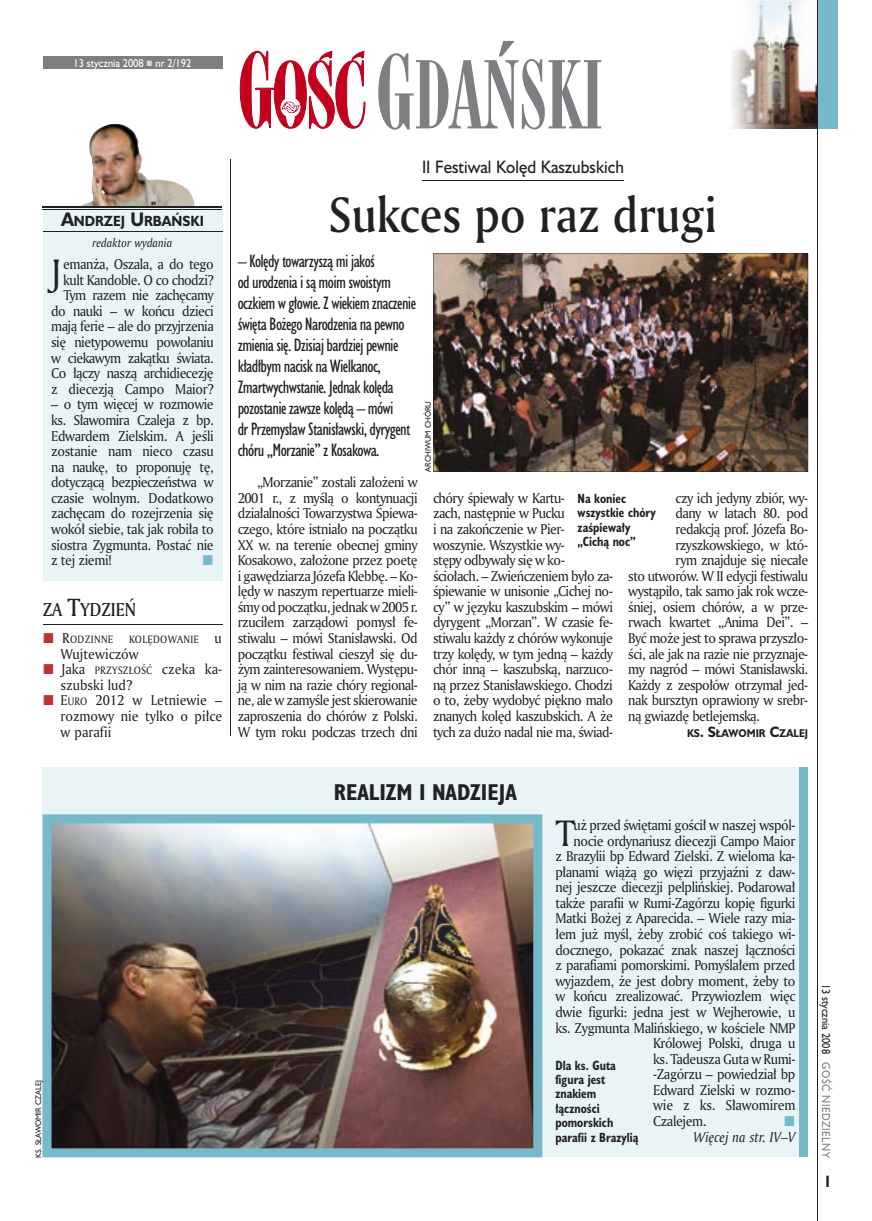
<style>
.page{position:relative;width:872px;height:1221px;background:#fff}
.page>*{position:absolute;margin:0;border:0;box-sizing:border-box;transform-origin:0 0}
.t1{font:90px "Modern 735 PL";color:#7f7e83;scale:.9 1}
.t2{font:48px "Amerigo Md PL";color:#212125;scale:.9 1}
.t3{font:35.55px "Amerigo PL";color:#212125;scale:.94 1}
.t4{font:700 21px "Humanst 521 Cn PL";color:#212125}
.t5{font:18px "Amerigo Md PL";color:#212125;scale:.9 1}
.t6{font:16.5px/21px "Humanst 521 Cn PL";letter-spacing:-.04em;color:#212125}
.t7{font:16.5px "Humanst 521 PL";color:#212125;scale:.94 1}
.t8{font:700 15px "Humanst 521 Cn PL";color:#212125;scale:.94 1}
.t9{font:13.8px/15.6px "Amerigo PL";letter-spacing:-.04em;color:#212125;text-align:justify;scale:.94 1}
.t10{font:13.8px/15.6px "Amerigo PL";color:#212125;scale:.94 1}
.t11{font:13.8px "Amerigo PL";letter-spacing:-.015em;color:#212125;scale:.94 1}
.t12{font:italic 13.8px "Amerigo PL";color:#212125;scale:.94 1}
.t13{font:700 13.5px "Humanst 521 PL";color:#212125;scale:.9 1}
.t14{font:700 12.3px/14.4px "Humanst 521 Cn PL";color:#212125;scale:.94 1}
.t15{font:italic 11.7px "Amerigo PL";color:#212125;scale:.94 1}
.t16{font:10.5px "Humanst 521 PL";color:#fff;scale:.9 1}
.t17{font:10.5px "Humanst 521 PL";letter-spacing:.05em;color:#7f7e83;scale:.9 1}
.t18{font:10.5px "Humanst 521 PL";color:#212125;scale:.9 1}
.t19{font:10.35px "Amerigo PL";letter-spacing:.035em;color:#212125;scale:.94 1}
.t20{font:700 10.35px "Humanst 521 PL";color:#212125;scale:.9 1}
.t21{font:7.5px "Humanst 521 PL";color:#212125;scale:.94 1}
.s1{font-size:18px}
.s2{font-size:24px}
.s3{font-size:13.8px}
.s4{font-size:10.35px}
.s5{font-size:97.5px}
</style>
<div class="page">
<img style="left:732px;top:0;width:85px;height:129px">
<svg style="left:240px;top:51px;width:125px;height:78px"></svg>
<div style="left:817px;top:0;width:20px;height:129px;background:#76baca"></div>
<div style="left:43px;top:56px;width:179px;height:13px;background:#7f7e83"></div>
<hr style="left:817px;top:0;width:1px;height:1220px;background:#212125">
<hr style="left:230px;top:160px;width:1px;height:576px;background:#212125">
<div style="left:43px;top:767px;width:765px;height:389px;background:#e9f4f6"></div>
<div style="left:799px;top:767px;width:9px;height:389px;background:#76baca"></div>
<img style="left:433px;top:253px;width:375px;height:218px">
<hr style="left:422px;top:180px;width:202px;height:1px;background:#212125">
<hr style="left:43px;top:624px;width:179px;height:1px;background:#212125">
<img style="left:43px;top:814px;width:499px;height:343px">
<div style="left:43px;top:207px;width:179px;height:373px;background:#e9f4f6"></div>
<img style="left:81px;top:124px;width:75px;height:82px">
<img style="left:156px;top:179px;width:39px;height:27px">
<hr style="left:43px;top:206px;width:179px;height:2px;background:#212125">
<hr style="left:43px;top:209px;width:179px;height:1px;background:#212125">
<hr style="left:43px;top:231px;width:179px;height:1px;background:#212125">
<p class="t16" style="left:74px;top:55px;width:132px">13 stycznia 2008 nr 2/192</p>
<p class="t13" style="left:61px;top:211px;width:160px"><span class="s1">A</span>NDRZEJ <span class="s1">U</span>RBAŃSKI</p>
<p class="t15" style="left:93px;top:235px;width:86px">redaktor wydania</p>
<p class="t9" style="left:51px;top:256px;width:175px;text-align:right">emanża, Oszala, a do tego kult Kandoble. O co chodzi?<br>Tym razem nie zachęcamy do nauki – w końcu dzieci mają ferie – ale do przyjrzenia się nietypowemu powołaniu w ciekawym zakątku świata.<br>Co łączy naszą archidiecezję z diecezją Campo Maior?</p>
<p class="t9" style="left:51px;top:396px;width:174px">– o tym więcej w rozmowie ks. Sławomira Czaleja z bp.<br>Edwardem Zielskim. A jeśli zostanie nam nieco czasu na naukę, to proponuję tę, dotyczącą bezpieczeństwa w czasie wolnym. Dodatkowo zachęcam do rozejrzenia się wokół siebie, tak jak robiła to siostra Zygmunta. Postać nie z tej ziemi!</p>
<h3 class="t3" style="left:51px;top:248px;width:12px">J</h3>
<h3 class="t5" style="left:43px;top:597px;width:105px">ZA <span class="s2">T</span>YDZIEŃ</h3>
<p class="t19" style="left:62px;top:632px;width:56px"><span class="s3">R</span>ODZINNE</p>
<p class="t19" style="left:129px;top:632px;width:100px">KOLĘDOWANIE <span class="s3">u</span></p>
<p class="t10" style="left:61px;top:645px;width:173px">Wujtewiczów<br>Jaka <span class="s4">PRZYSZŁOŚĆ</span> czeka ka&shy;szubski lud?<br>E<span class="s4">URO</span> 2012 w Letniewie – rozmowy nie tylko o piłce w parafii</p>
<h1 class="t1" style="left:376px;top:40px;width:254px"><span class="s5">G</span>DAŃSKI</h1>
<p class="t7" style="left:422px;top:156px;width:216px">II Festiwal Kolęd Kaszubskich</p>
<h2 class="t2" style="left:329px;top:183px;width:432px">Sukces po raz drugi</h2>
<p class="t6" style="left:238px;top:250px;width:180px">– Kolędy towarzyszą mi jakoś<br>od urodzenia i są moim swoistym oczkiem w głowie. Z wiekiem znaczenie święta Bożego Narodzenia na pewno zmienia się. Dzisiaj bardziej pewnie kładłbym nacisk na Wielkanoc, Zmartwychwstanie. Jednak kolęda pozostanie zawsze kolędą – mówi<br>dr Przemysław Stanisławski, dyrygent chóru „Morzanie” z Kosakowa.</p>
<p class="t9" style="left:238px;top:474px;width:193px;text-indent:20px">„Morzanie” zostali założeni w 2001 r., z myślą o kontynuacji działalności Towarzystwa Śpiewa&shy;czego, które istniało na początku XX w. na terenie obecnej gminy Kosakowo, założone przez poetę i gawędziarza Józefa Klebbę. – Ko&shy;lędy w naszym repertuarze mieli&shy;śmy od początku, jednak w 2005 r. rzuciłem zarządowi pomysł fe&shy;stiwalu – mówi Stanisławski. Od początku festiwal cieszył się du&shy;żym zainteresowaniem. Występu&shy;ją w nim na razie chóry regional&shy;ne, ale w zamyśle jest skierowanie zaproszenia do chórów z Polski.<br>W tym roku podczas trzech dni</p>
<p class="t21" style="left:423px;top:471px;width:77px;rotate:-90deg">ARCHIWUM CHÓRU</p>
<p class="t9" style="left:433px;top:489px;width:193px;text-align:left">chóry śpiewały w Kartu-<br>zach, następnie w Pucku<br>i na zakończenie w Pier&shy;woszynie. Wszystkie wy-<br>stępy odbywały się w ko&shy;ściołach. – Zwieńczeniem było za&shy;śpiewanie w unisonie „Cichej no&shy;cy” w języku kaszubskim – mówi dyrygent „Morzan”. W czasie fe&shy;stiwalu każdy z chórów wykonuje trzy kolędy, w tym jedną – każdy chór inną – kaszubską, narzuco&shy;ną przez Stanisławskiego. Chodzi o to, żeby wydobyć piękno mało znanych kolęd kaszubskich. A że tych za dużo nadal nie ma, świad-</p>
<p class="t9" style="left:675px;top:489px;width:143px">czy ich jedyny zbiór, wy-</p>
<p class="t14" style="left:577px;top:491px;width:85px">Na koniec wszystkie chóry zaśpiewały „Cichą noc”</p>
<p class="t9" style="left:675px;top:505px;width:143px">dany w latach 80. pod</p>
<p class="t9" style="left:675px;top:521px;width:143px">redakcją prof. Józefa Bo-</p>
<p class="t9" style="left:675px;top:536px;width:143px">rzyszkowskiego, w któ-</p>
<p class="t9" style="left:675px;top:552px;width:143px">rym znajduje się niecałe</p>
<p class="t9" style="left:628px;top:567px;width:193px">sto utworów. W II edycji festiwalu</p>
<p class="t9" style="left:628px;top:583px;width:193px">wystąpiło, tak samo jak rok wcze-</p>
<p class="t9" style="left:628px;top:598px;width:193px">śniej, osiem chórów, a w prze-</p>
<p class="t9" style="left:628px;top:614px;width:193px">rwach kwartet „Anima Dei”. –</p>
<p class="t9" style="left:628px;top:630px;width:193px">Być może jest to sprawa przyszło-</p>
<p class="t9" style="left:628px;top:645px;width:193px">ści, ale jak na razie nie przyznaje-</p>
<p class="t9" style="left:628px;top:661px;width:193px">my nagród – mówi Stanisławski.</p>
<p class="t9" style="left:628px;top:676px;width:193px">Każdy z zespołów otrzymał jed-</p>
<p class="t9" style="left:628px;top:692px;width:193px">nak bursztyn oprawiony w srebr-</p>
<p class="t9" style="left:628px;top:707px;width:141px">ną gwiazdę betlejemską.</p>
<p class="t20" style="left:687px;top:725px;width:136px">KS<span class="s3">. S</span>ŁAWOMIR <span class="s3">C</span>ZALEJ</p>
<p class="t21" style="left:33px;top:1157px;width:84px;rotate:-90deg">KS. SŁAWOMIR CZALEJ</p>
<h3 class="t4" style="left:334px;top:778px;width:184px">REALIZM I NADZIEJA</h3>
<h3 class="t3" style="left:555px;top:809px;width:22px">T</h3>
<p class="t9" style="left:573px;top:816px;width:237px">uż przed świętami gościł w naszej wspól-</p>
<p class="t9" style="left:573px;top:832px;width:237px">nocie ordynariusz diecezji Campo Maior</p>
<p class="t9" style="left:555px;top:848px;width:257px">z Brazylii bp Edward Zielski. Z wieloma ka-</p>
<p class="t9" style="left:555px;top:863px;width:257px">płanami wiążą go więzi przyjaźni z daw-</p>
<p class="t9" style="left:555px;top:879px;width:257px">nej jeszcze diecezji pelplińskiej. Podarował</p>
<p class="t9" style="left:555px;top:894px;width:257px">także parafii w Rumi-Zagórzu kopię figurki</p>
<p class="t9" style="left:555px;top:910px;width:257px">Matki Bożej z Aparecida. – Wiele razy mia-</p>
<p class="t9" style="left:555px;top:925px;width:257px">łem już myśl, żeby zrobić coś takiego wi-</p>
<p class="t9" style="left:555px;top:941px;width:257px">docznego, pokazać znak naszej łączności</p>
<p class="t9" style="left:555px;top:957px;width:257px">z parafiami pomorskimi. Pomyślałem przed</p>
<p class="t9" style="left:555px;top:972px;width:257px">wyjazdem, że jest dobry moment, żeby to</p>
<p class="t9" style="left:555px;top:988px;width:257px">w końcu zrealizować. Przywiozłem więc</p>
<p class="t9" style="left:555px;top:1003px;width:257px">dwie figurki: jedna jest w Wejherowie, u</p>
<p class="t9" style="left:555px;top:1019px;width:257px">ks. Zygmunta Malińskiego, w kościele NMP</p>
<p class="t9" style="left:653px;top:1034px;width:153px">Królowej Polski, druga u</p>
<p class="t9" style="left:653px;top:1050px;width:153px">ks. Tadeusza Guta w Rumi-</p>
<p class="t9" style="left:653px;top:1066px;width:153px">-Zagórzu – powiedział bp</p>
<p class="t9" style="left:653px;top:1081px;width:153px">Edward Zielski w rozmo-</p>
<p class="t11" style="left:653px;top:1096px;width:153px">wie z ks. Sławomirem</p>
<p class="t9" style="left:653px;top:1112px;width:58px">Czalejem.</p>
<p class="t12" style="left:693px;top:1127px;width:110px">Więcej na str. IV–V</p>
<p class="t14" style="left:555px;top:1057px;width:90px">Dla ks. Guta figura jest znakiem łączności pomorskich parafii z Brazylią</p>
<p class="t18" style="left:833px;top:983px;width:79px;rotate:90deg">13 stycznia 2008</p>
<p class="t17" style="left:833px;top:1062px;width:108px;rotate:90deg">GOŚĆ NIEDZIELNY</p>
<p class="t8" style="left:825px;top:1171px;width:6px">I</p>
</div>
